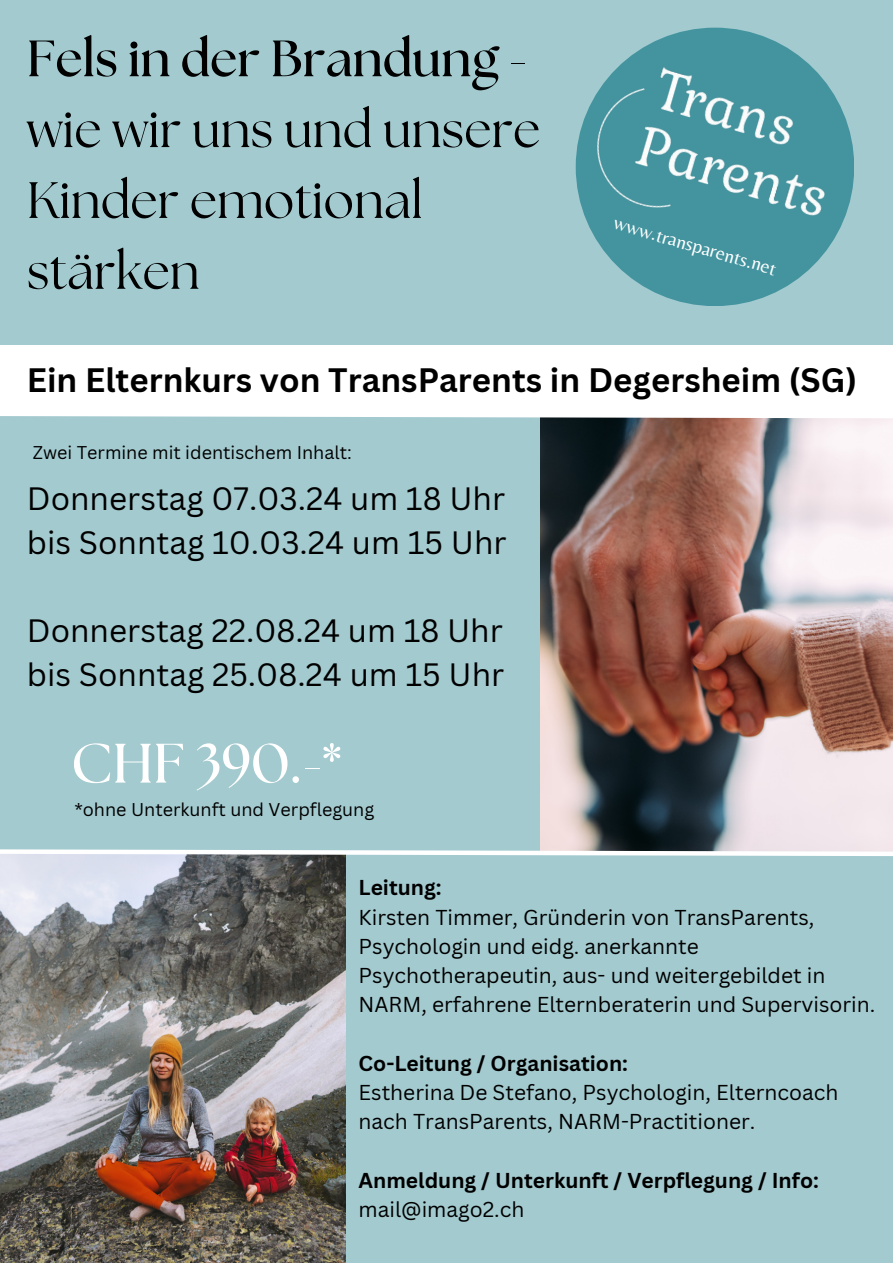
<style>
.page{position:relative;width:893px;height:1264px;background:#fff}
.page>*{position:absolute;margin:0;border:0;box-sizing:border-box;transform-origin:0 0}
.t1{font:700 55.5px "The Seasons";color:#fff}
.t2{font:51px/70.8px "The Seasons";color:#000}
.t3{font:700 33px "Canva Sans";color:#000}
.t4{font:31.5px "Canva Sans";color:#000}
.t5{font:21px/29.2px "Canva Sans";color:#000}
.t6{font:700 21px "Canva Sans";color:#000}
.t7{font:19.2px "Belleza";color:#fff}
.t8{font:18px "Canva Sans";color:#000}
.s1{font-weight:700}
</style>
<div class="page">
<div style="left:0;top:0;width:892px;height:1262px;background:#a3cacf"></div>
<img style="left:540px;top:420px;width:352px;height:427px">
<img style="left:0;top:858px;width:345px;height:404px">
<div style="left:0;top:345px;width:892px;height:71px;background:#fff"></div>
<svg style="left:17px;top:416px;width:875px;height:4px"></svg>
<svg style="left:0;top:847px;width:892px;height:11px"></svg>
<img style="left:575px;top:27px;width:279px;height:279px">
<p class="t2" style="left:27px;top:26px;width:515px"><span class="s1">Fels in der Brandung - </span>wie wir uns und unsere<br>Kinder emotional stärken</p>
<p class="t7" style="left:617px;top:211px;width:170px;rotate:16deg">www.transparents.net</p>
<p class="t3" style="left:27px;top:357px;width:831px">Ein Elternkurs von TransParents in Degersheim (SG)</p>
<p class="t8" style="left:33px;top:439px;width:320px">Zwei Termine mit identischem Inhalt:</p>
<p class="t4" style="left:27px;top:476px;width:480px">Donnerstag 07.03.24 um 18 Uhr</p>
<p class="t4" style="left:27px;top:520px;width:481px">bis Sonntag 10.03.24 um 15 Uhr</p>
<p class="t4" style="left:27px;top:608px;width:477px">Donnerstag 22.08.24 um 18 Uhr</p>
<p class="t4" style="left:27px;top:652px;width:479px">bis Sonntag 25.08.24 um 15 Uhr</p>
<p class="t1" style="left:71px;top:738px;width:272px">CHF 390.-*</p>
<p class="t8" style="left:74px;top:797px;width:301px">*ohne Unterkunft und Verpflegung</p>
<p class="t6" style="left:358px;top:872px;width:85px">Leitung:</p>
<p class="t5" style="left:358px;top:901px;width:518px">Kirsten Timmer, Gründerin von TransParents, Psychologin und eidg. anerkannte Psychotherapeutin, aus- und weitergebildet in NARM, erfahrene Elternberaterin und Supervisorin.</p>
<p class="t6" style="left:358px;top:1048px;width:271px">Co-Leitung / Organisation:</p>
<p class="t5" style="left:358px;top:1077px;width:481px">Estherina De Stefano, Psychologin, Elterncoach nach TransParents, NARM-Practitioner.</p>
<p class="t6" style="left:358px;top:1165px;width:462px">Anmeldung / Unterkunft / Verpflegung / Info:</p>
<p class="t5" style="left:358px;top:1194px;width:167px">mail@imago2.ch</p>
</div>
